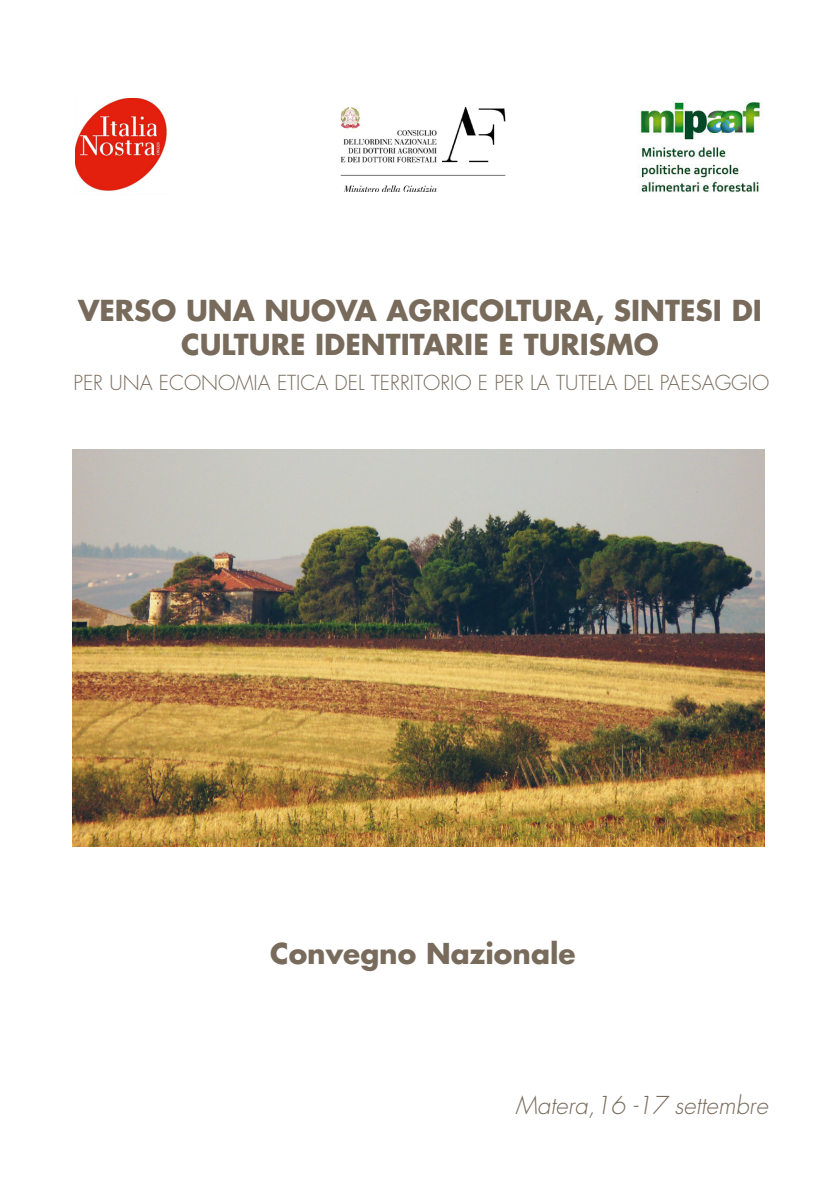
<style>
.page{position:relative;width:840px;height:1191px;background:#fff}
.page>*{position:absolute;margin:0;border:0;box-sizing:border-box;transform-origin:0 0}
.t1{font:700 28.2px/33.8px "Futura Std";color:#786b5c;text-align:center}
.t2{font:700 28px "Futura Std";color:#786b5c}
.t3{font:italic 300 24px "Futura Std";color:#786b5c}
.t4{font:300 20.2px "Futura Std";color:#786b5c}
</style>
<div class="page">
<img style="left:72px;top:449px;width:692px;height:397px">
<img style="left:75px;top:98px;width:92px;height:93px">
<img style="left:340px;top:108px;width:166px;height:83px">
<img style="left:639px;top:101px;width:124px;height:92px">
<p class="t1" style="left:78px;top:293px;width:685px">VERSO UNA NUOVA AGRICOLTURA, SINTESI DI<br>CULTURE IDENTITARIE E TURISMO</p>
<p class="t4" style="left:73px;top:370px;width:697px">PER UNA ECONOMIA ETICA DEL TERRITORIO E PER LA TUTELA DEL PAESAGGIO</p>
<p class="t2" style="left:270px;top:934px;width:307px">Convegno Nazionale</p>
<p class="t3" style="left:515px;top:1090px;width:254px">Matera,16 -17 settembre</p>
</div>
